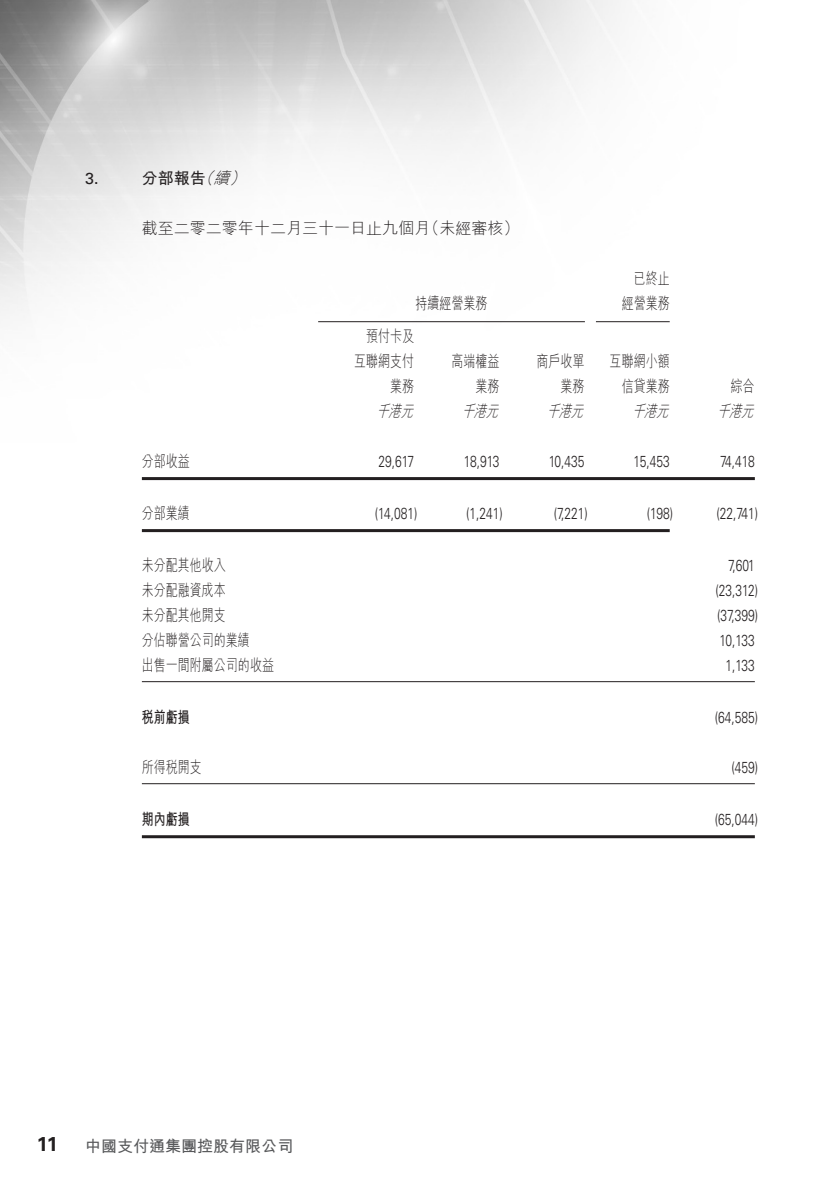
<style>
.page{position:relative;width:840px;height:1191px;background:#fff}
.page>*{position:absolute;margin:0;border:0;box-sizing:border-box;transform-origin:0 0}
.t1{font:700 20px "Univers LT Std";color:#231f20}
.Table_1_Colume{font:300 16px "Univers LT Std";color:#231f20;scale:.75 1}
.Table_1_Colume-2{font:300 16px "M Hei HK";color:#231f20;scale:.75 1}
.Body_Text{font:300 16px "M Hei HK";color:#231f20}
.Table_1_Colume-3{font:italic 300 16px "M Hei HK";color:#231f20;scale:.75 1}
.t2{font:700 16px "M Hei HK";color:#57585a}
.Table_1_Colume-4{font:700 16px "M Hei HK";color:#231f20;scale:.75 1}
.Subhead_1{font:700 16px "M Hei HK";color:#231f20}
.Subhead_1-2{font:16px "Univers LT Std";color:#231f20}
.s1{font-weight:300;font-style:italic}
</style>
<div class="page">
<img style="left:0;top:0;width:755px;height:533px">
<hr style="left:142px;top:477px;width:612px;height:3px;background:#231f20">
<hr style="left:142px;top:529px;width:527px;height:3px;background:#231f20">
<hr style="left:142px;top:681px;width:612px;height:1px;background:#231f20">
<hr style="left:142px;top:783px;width:612px;height:1px;background:#231f20">
<hr style="left:142px;top:835px;width:612px;height:3px;background:#231f20">
<hr style="left:318px;top:321px;width:266px;height:1px;background:#231f20">
<hr style="left:595px;top:321px;width:74px;height:1px;background:#231f20">
<p class="Subhead_1-2" style="left:85px;top:169px;width:15px">3.</p>
<p class="Subhead_1" style="left:142px;top:167px;width:109px">分部報告<span class="s1">（續）</span></p>
<p class="Body_Text" style="left:142px;top:220px;width:379px">截至二零二零年十二月三十一日止九個月（未經審核）</p>
<p class="Table_1_Colume-2" style="left:633px;top:270px;width:49px">已終止</p>
<p class="Table_1_Colume-2" style="left:415px;top:295px;width:97px">持續經營業務</p>
<p class="Table_1_Colume-2" style="left:621px;top:295px;width:65px">經營業務</p>
<p class="Table_1_Colume-2" style="left:366px;top:328px;width:65px">預付卡及</p>
<p class="Table_1_Colume-2" style="left:354px;top:353px;width:81px">互聯網支付</p>
<p class="Table_1_Colume-2" style="left:451px;top:353px;width:65px">高端權益</p>
<p class="Table_1_Colume-2" style="left:536px;top:353px;width:65px">商戶收單</p>
<p class="Table_1_Colume-2" style="left:609px;top:353px;width:81px">互聯網小額</p>
<p class="Table_1_Colume-2" style="left:390px;top:378px;width:33px">業務</p>
<p class="Table_1_Colume-2" style="left:475px;top:378px;width:33px">業務</p>
<p class="Table_1_Colume-2" style="left:560px;top:378px;width:33px">業務</p>
<p class="Table_1_Colume-2" style="left:621px;top:378px;width:65px">信貸業務</p>
<p class="Table_1_Colume-2" style="left:730px;top:378px;width:33px">綜合</p>
<p class="Table_1_Colume-3" style="left:376px;top:403px;width:55px">千港元</p>
<p class="Table_1_Colume-3" style="left:461px;top:403px;width:55px">千港元</p>
<p class="Table_1_Colume-3" style="left:546px;top:403px;width:55px">千港元</p>
<p class="Table_1_Colume-3" style="left:631px;top:403px;width:55px">千港元</p>
<p class="Table_1_Colume-3" style="left:716px;top:403px;width:55px">千港元</p>
<p class="Table_1_Colume-2" style="left:142px;top:453px;width:65px">分部收益</p>
<p class="Table_1_Colume" style="left:378px;top:452px;width:49px">29,617</p>
<p class="Table_1_Colume" style="left:463px;top:452px;width:49px">18,913</p>
<p class="Table_1_Colume" style="left:548px;top:452px;width:49px">10,435</p>
<p class="Table_1_Colume" style="left:633px;top:452px;width:50px">15,453</p>
<p class="Table_1_Colume" style="left:719px;top:452px;width:48px">74,418</p>
<p class="Table_1_Colume-2" style="left:142px;top:505px;width:65px">分部業績</p>
<p class="Table_1_Colume" style="left:374px;top:504px;width:59px">(14,081)</p>
<p class="Table_1_Colume" style="left:466px;top:504px;width:50px">(1,241)</p>
<p class="Table_1_Colume" style="left:553px;top:504px;width:47px">(7,221)</p>
<p class="Table_1_Colume" style="left:646px;top:504px;width:36px">(198)</p>
<p class="Table_1_Colume" style="left:716px;top:504px;width:57px">(22,741)</p>
<p class="Table_1_Colume-2" style="left:142px;top:557px;width:113px">未分配其他收入</p>
<p class="Table_1_Colume" style="left:727px;top:556px;width:37px">7,601</p>
<p class="Table_1_Colume-2" style="left:142px;top:582px;width:113px">未分配融資成本</p>
<p class="Table_1_Colume" style="left:715px;top:581px;width:59px">(23,312)</p>
<p class="Table_1_Colume-2" style="left:142px;top:607px;width:113px">未分配其他開支</p>
<p class="Table_1_Colume" style="left:716px;top:606px;width:56px">(37,399)</p>
<p class="Table_1_Colume-2" style="left:142px;top:632px;width:145px">分佔聯營公司的業績</p>
<p class="Table_1_Colume" style="left:719px;top:631px;width:48px">10,133</p>
<p class="Table_1_Colume-2" style="left:142px;top:657px;width:178px">出售一間附屬公司的收益</p>
<p class="Table_1_Colume" style="left:725px;top:656px;width:41px">1,133</p>
<p class="Table_1_Colume-4" style="left:142px;top:706px;width:65px">稅前虧損</p>
<p class="Table_1_Colume" style="left:714px;top:708px;width:59px">(64,585)</p>
<p class="Table_1_Colume-2" style="left:142px;top:759px;width:81px">所得稅開支</p>
<p class="Table_1_Colume" style="left:731px;top:758px;width:37px">(459)</p>
<p class="Table_1_Colume-4" style="left:142px;top:808px;width:65px">期內虧損</p>
<p class="Table_1_Colume" style="left:714px;top:810px;width:59px">(65,044)</p>
<p class="t1" style="left:37px;top:1132px;width:23px">11</p>
<p class="t2" style="left:85px;top:1134px;width:209px">中國支付通集團控股有限公司</p>
</div>
